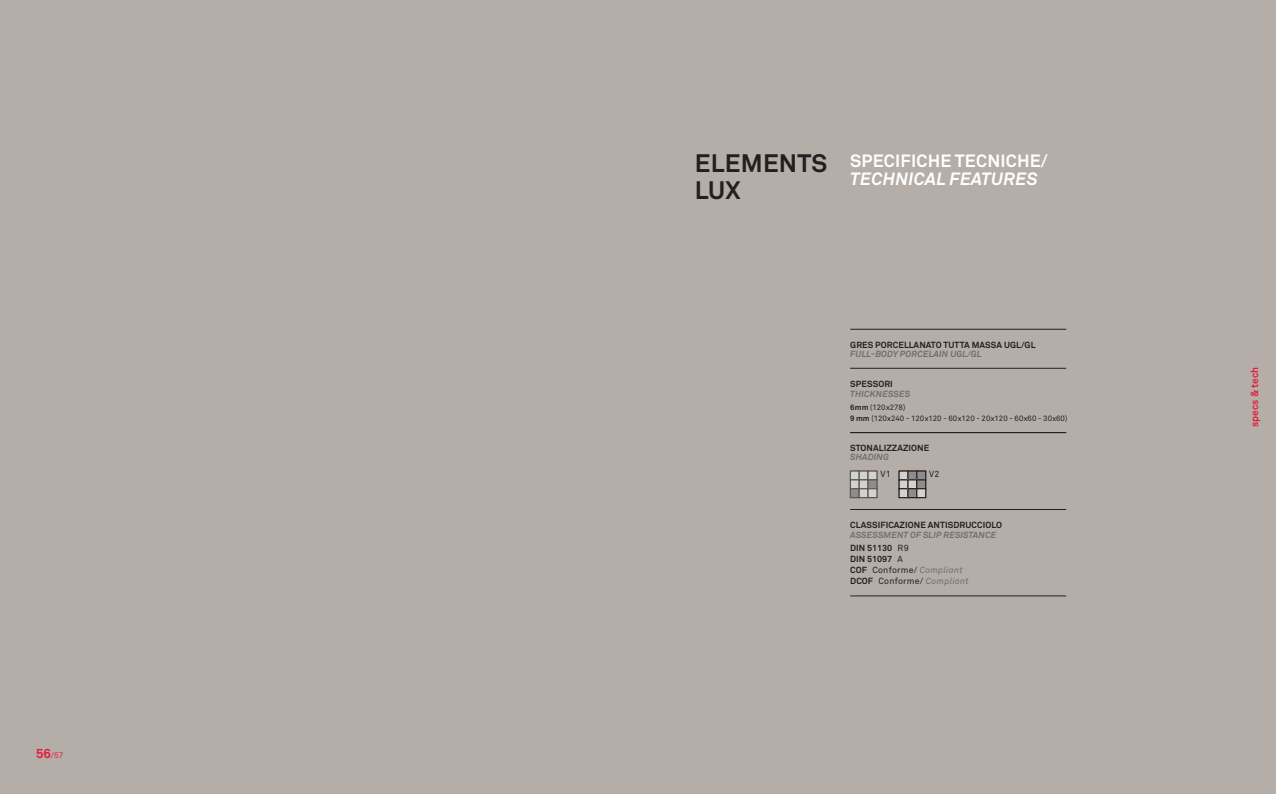
<style>
.page{position:relative;width:1276px;height:794px;background:#b5ada7}
.page>*{position:absolute;margin:0;border:0;box-sizing:border-box;transform-origin:0 0}
.t1{font:700 25px/27.2px "Akkurat Std";letter-spacing:.01em;color:#231f20}
.t2{font:700 17.6px "Akkurat Std";letter-spacing:.01em;color:#fff}
.t3{font:italic 700 17.6px "Akkurat Std";letter-spacing:.01em;color:#fff}
.t4{font:700 10px "Akkurat Std";color:#df1e3f}
.t5{font:700 8.8px "Akkurat Std";letter-spacing:.01em;color:#231f20}
.t6{font:italic 700 8.8px/13.2px "Akkurat Std";letter-spacing:.01em;color:#6f6f6f}
.t7{font:8.8px/11px "Akkurat Std";letter-spacing:.025em;color:#231f20}
.t8{font:8px "Akkurat Std";color:#df1e3f}
.t9{font:7.7px/11px "Akkurat Std";color:#231f20}
.s1{font-weight:700;font-size:13px}
.s2{font-weight:700}
.s3{font-style:normal;color:#231f20}
.s4{font-weight:400;font-style:normal;color:#231f20}
.s5{font-style:italic;color:#6f6f6f}
</style>
<div class="page">
<hr style="left:850px;top:329px;width:216px;height:1px;background:#231f20">
<hr style="left:850px;top:368px;width:216px;height:1px;background:#231f20">
<hr style="left:850px;top:432px;width:216px;height:1px;background:#231f20">
<hr style="left:850px;top:509px;width:216px;height:1px;background:#231f20">
<hr style="left:850px;top:596px;width:216px;height:1px;background:#231f20">
<div style="left:899px;top:471px;width:9px;height:9px;background:#d5d2ce"></div>
<div style="left:899px;top:471px;width:9px;height:9px;border:1px solid #231f20"></div>
<div style="left:899px;top:480px;width:9px;height:9px;background:#d5d2ce"></div>
<div style="left:899px;top:480px;width:9px;height:9px;border:1px solid #231f20"></div>
<div style="left:899px;top:488px;width:9px;height:10px;border:1px solid #231f20"></div>
<div style="left:899px;top:489px;width:9px;height:8px;background:#d5d2ce"></div>
<div style="left:899px;top:489px;width:9px;height:8px;border:1px solid #231f20"></div>
<div style="left:907px;top:471px;width:10px;height:9px;border:1px solid #231f20"></div>
<div style="left:908px;top:471px;width:8px;height:9px;background:#8e8d8b"></div>
<div style="left:908px;top:471px;width:9px;height:9px;border:1px solid #231f20"></div>
<div style="left:907px;top:480px;width:10px;height:9px;border:1px solid #231f20"></div>
<div style="left:908px;top:480px;width:8px;height:9px;background:#d5d2ce"></div>
<div style="left:907px;top:488px;width:10px;height:10px;border:1px solid #231f20"></div>
<div style="left:908px;top:489px;width:8px;height:8px;background:#8e8d8b"></div>
<div style="left:908px;top:489px;width:9px;height:8px;border:1px solid #231f20"></div>
<div style="left:916px;top:471px;width:10px;height:9px;border:1px solid #231f20"></div>
<div style="left:917px;top:471px;width:8px;height:9px;background:#8e8d8b"></div>
<div style="left:916px;top:471px;width:9px;height:9px;border:1px solid #231f20"></div>
<div style="left:916px;top:480px;width:10px;height:9px;border:1px solid #231f20"></div>
<div style="left:917px;top:480px;width:8px;height:9px;background:#8e8d8b"></div>
<div style="left:916px;top:480px;width:9px;height:9px;border:1px solid #231f20"></div>
<div style="left:916px;top:488px;width:10px;height:10px;border:1px solid #231f20"></div>
<div style="left:917px;top:489px;width:8px;height:8px;background:#d5d2ce"></div>
<div style="left:916px;top:489px;width:9px;height:8px;border:1px solid #231f20"></div>
<div style="left:850px;top:471px;width:9px;height:9px;background:#d5d2ce;border:1px solid #575857"></div>
<div style="left:850px;top:480px;width:9px;height:9px;background:#d5d2ce;border:1px solid #575857"></div>
<div style="left:850px;top:488px;width:9px;height:10px;background:#585958"></div>
<div style="left:850px;top:489px;width:9px;height:8px;background:#8e8d8b;border:1px solid #575857"></div>
<div style="left:859px;top:471px;width:9px;height:9px;background:#d5d2ce;border:1px solid #575857"></div>
<div style="left:859px;top:480px;width:9px;height:9px;background:#d5d2ce;border:1px solid #575857"></div>
<div style="left:859px;top:488px;width:9px;height:10px;background:#5a5a59"></div>
<div style="left:859px;top:489px;width:9px;height:8px;background:#d5d2ce;border:1px solid #575857"></div>
<div style="left:868px;top:471px;width:9px;height:9px;background:#d5d2ce;border:1px solid #575857"></div>
<div style="left:868px;top:480px;width:9px;height:9px;background:#8e8d8b;border:1px solid #575857"></div>
<div style="left:868px;top:488px;width:9px;height:10px;background:#5b5c5b"></div>
<div style="left:868px;top:489px;width:9px;height:8px;background:#d5d2ce;border:1px solid #575857"></div>
<p class="t8" style="left:36px;top:750px;width:29px"><span class="s1">56</span>/57</p>
<h1 class="t1" style="left:695px;top:150px;width:73px">MOOV</h1>
<h1 class="t1" style="left:695px;top:150px;width:134px">ELEMENTS<br>LUX</h1>
<h2 class="t2" style="left:850px;top:150px;width:199px">SPECIFICHE TECNICHE/</h2>
<h2 class="t3" style="left:850px;top:168px;width:189px">TECHNICAL FEATURES</h2>
<p class="t5" style="left:850px;top:339px;width:187px">GRES PORCELLANATO TUTTA MASSA UGL/GL</p>
<p class="t6" style="left:850px;top:347px;width:133px">FULL-BODY PORCELAIN UGL/GL</p>
<p class="t5" style="left:850px;top:378px;width:44px">SPESSORI</p>
<p class="t6" style="left:850px;top:387px;width:61px">THICKNESSES</p>
<p class="t9" style="left:850px;top:402px;width:219px"><span class="s2">6mm</span> (120x278)<br><span class="s2">9 mm</span> (120x240 - 120x120 - 60x120 - 20x120 - 60x60 - 30x60)</p>
<p class="t5" style="left:850px;top:442px;width:81px">STONALIZZAZIONE</p>
<p class="t6" style="left:850px;top:450px;width:40px">SHADING</p>
<p class="t7" style="left:880px;top:468px;width:12px">V1</p>
<p class="t7" style="left:929px;top:468px;width:12px">V2</p>
<p class="t5" style="left:850px;top:519px;width:153px">CLASSIFICAZIONE ANTISDRUCCIOLO</p>
<p class="t6" style="left:850px;top:528px;width:148px">ASSESSMENT OF SLIP RESISTANCE<br><span class="s3">DIN 51130</span> <span class="s4">R9</span></p>
<p class="t7" style="left:850px;top:553px;width:120px"><span class="s2">DIN 51097</span> A<br><span class="s2">COF</span> Conforme/ <span class="s5">Compliant<br></span><span class="s2">DCOF</span> Conforme/ <span class="s5">Compliant</span></p>
<p class="t4" style="left:1248px;top:427px;width:61px;rotate:-90deg">specs &amp; tech</p>
</div>
